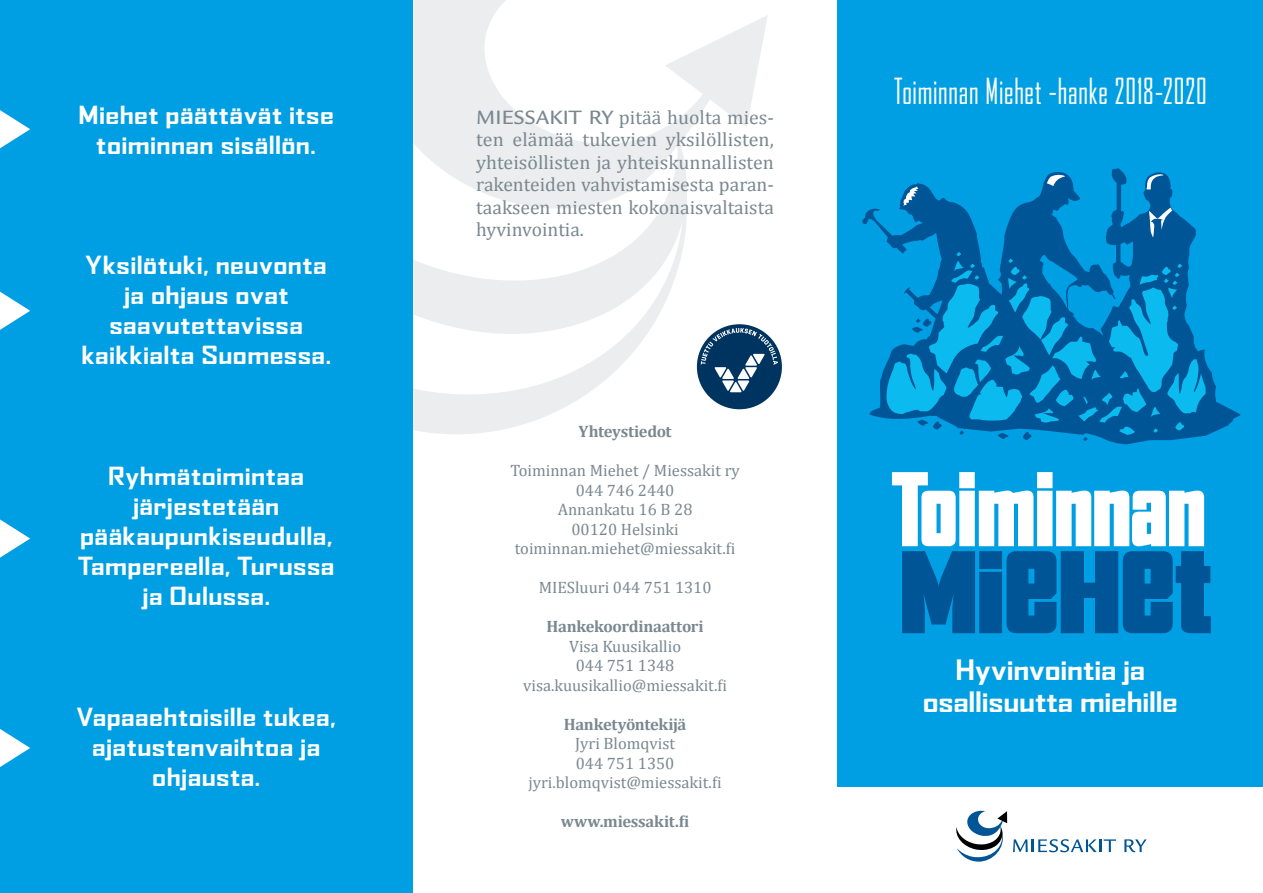
<style>
.page{position:relative;width:1263px;height:893px;background:#fff}
.page>*{position:absolute;margin:0;border:0;box-sizing:border-box;transform-origin:0 0}
.t1{font:condensed 34.5px "Agency FB";letter-spacing:.02em;color:#fff}
.t2{font:700 expanded 27px/31.8px "Agency FB";letter-spacing:-.03em;color:#fff;text-align:center}
.t3{font:700 expanded 24px/30px "Agency FB";letter-spacing:-.01em;color:#fff;text-align:center}
.t4{font:19.5px/22.5px "Cambria";color:#7a8891;text-align:justify}
.t5{font:16.5px/19.5px "Cambria";color:#7a8891;text-align:center}
.t6{font:700 16.5px "Cambria";letter-spacing:-.015em;color:#7a8891}
.s1{font-family:"Legacy Sans Std";font-weight:500;font-size:21px}
</style>
<div class="page">
<div style="left:838px;top:0;width:425px;height:787px;background:#009fe3"></div>
<div style="left:0;top:0;width:412px;height:893px;background:#009fe3"></div>
<svg style="left:412px;top:359px;width:215px;height:75px"></svg>
<svg style="left:412px;top:176px;width:275px;height:183px"></svg>
<svg style="left:412px;top:0;width:266px;height:226px"></svg>
<svg style="left:627px;top:15px;width:141px;height:161px"></svg>
<svg style="left:0;top:110px;width:30px;height:38px"></svg>
<svg style="left:0;top:292px;width:30px;height:38px"></svg>
<svg style="left:0;top:519px;width:30px;height:39px"></svg>
<svg style="left:0;top:729px;width:30px;height:38px"></svg>
<svg style="left:956px;top:810px;width:51px;height:52px"></svg>
<svg style="left:1013px;top:839px;width:103px;height:13px"></svg>
<svg style="left:1124px;top:839px;width:22px;height:13px"></svg>
<svg style="left:697px;top:324px;width:85px;height:85px"></svg>
<svg style="left:862px;top:168px;width:379px;height:276px"></svg>
<svg style="left:1149px;top:208px;width:23px;height:30px"></svg>
<svg style="left:1046px;top:173px;width:19px;height:13px"></svg>
<svg style="left:1146px;top:173px;width:17px;height:17px"></svg>
<svg style="left:903px;top:187px;width:15px;height:19px"></svg>
<svg style="left:886px;top:252px;width:319px;height:189px"></svg>
<svg style="left:892px;top:472px;width:319px;height:161px"></svg>
<p class="t3" style="left:78px;top:100px;width:257px">Miehet päättävät itse toiminnan sisällön.</p>
<p class="t3" style="left:81px;top:250px;width:252px">Yksilötuki, neuvonta ja ohjaus ovat saavutettavissa kaikkialta Suomessa.</p>
<p class="t3" style="left:78px;top:461px;width:258px">Ryhmätoimintaa järjestetään pääkaupunkiseudulla,<br>Tampereella, Turussa ja Oulussa.</p>
<p class="t3" style="left:76px;top:701px;width:261px">Vapaaehtoisille tukea, ajatustenvaihtoa ja ohjausta.</p>
<p class="t4" style="left:476px;top:106px;width:299px"><span class="s1">MIESSAKIT RY</span> pitää huolta mies&shy;ten elämää tukevien yksilöllisten, yhteisöllisten ja yhteiskunnallisten rakenteiden vahvistamisesta paran&shy;taakseen miesten kokonaisvaltaista hyvinvointia.</p>
<p class="t6" style="left:578px;top:420px;width:95px">Yhteystiedot</p>
<p class="t5" style="left:510px;top:461px;width:231px">Toiminnan Miehet / Miessakit ry<br>044 746 2440<br>Annankatu 16 B 28<br>00120 Helsinki toiminnan.miehet@miessakit.fi</p>
<p class="t5" style="left:539px;top:578px;width:174px">MIESluuri 044 751 1310</p>
<p class="t6" style="left:546px;top:615px;width:159px">Hankekoordinaattori</p>
<p class="t5" style="left:523px;top:636px;width:205px">Visa Kuusikallio<br>044 751 1348 visa.kuusikallio@miessakit.fi</p>
<p class="t6" style="left:564px;top:712px;width:124px">Hanketyöntekijä</p>
<p class="t5" style="left:529px;top:734px;width:194px">Jyri Blomqvist<br>044 751 1350 jyri.blomqvist@miessakit.fi</p>
<p class="t6" style="left:561px;top:810px;width:130px">www.miessakit.fi</p>
<h1 class="t1" style="left:894px;top:73px;width:314px">Toiminnan Miehet -hanke 2018-2020</h1>
<p class="t2" style="left:922px;top:654px;width:257px">Hyvinvointia ja osallisuutta miehille</p>
</div>
